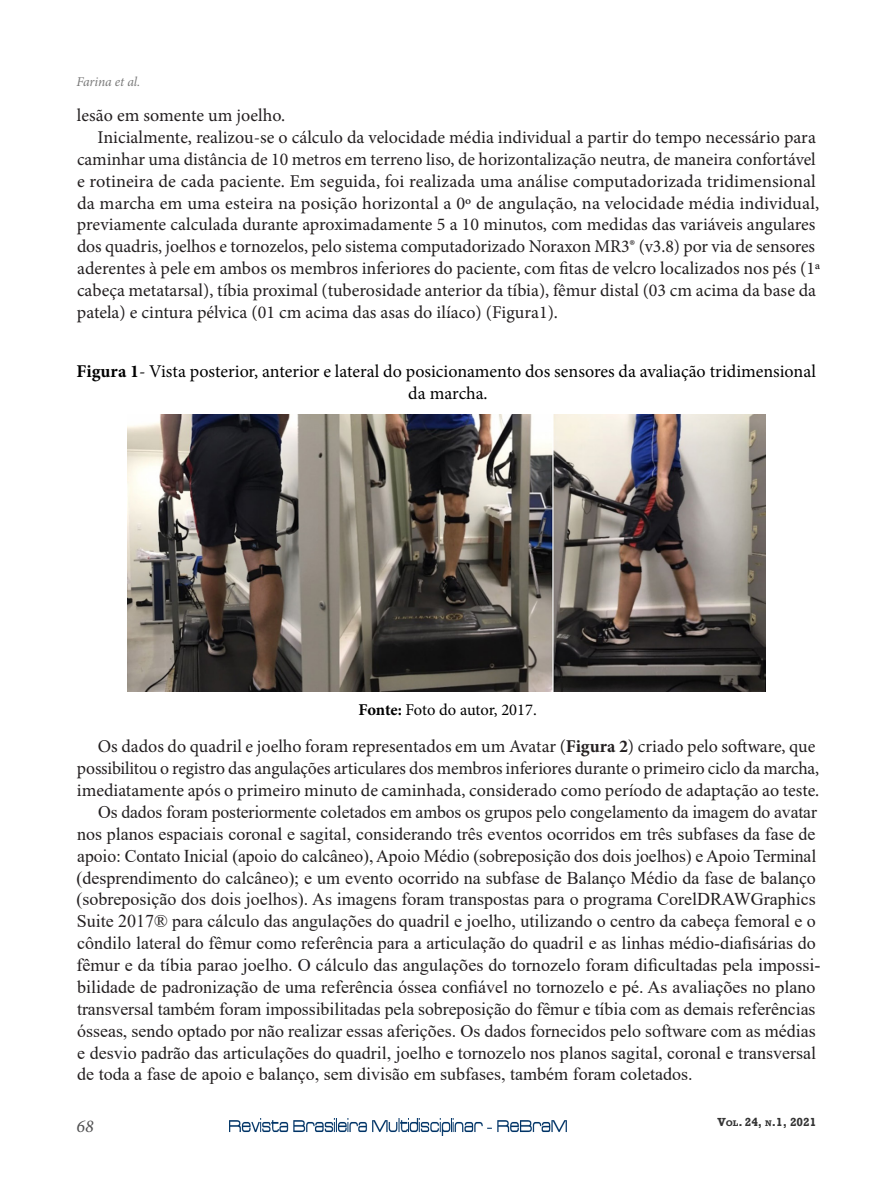
<style>
.page{position:relative;width:893px;height:1191px;background:#fff}
.page>*{position:absolute;margin:0;border:0;box-sizing:border-box;transform-origin:0 0}
.t1{font:18px/21.9px "Times New Roman";color:#231f20}
.t2{font:18px/21.9px "Minion Pro";color:#231f20}
.t3{font:18px/21.9px "Minion Pro";color:#000;text-align:center}
.t4{font:italic 18px "Minion Pro";color:#4f4f50}
.t5{font:16.5px "Minion Pro";letter-spacing:-.005em;color:#000}
.t6{font:italic 13.5px "Minion Pro";letter-spacing:-.01em;color:#7a7a7a}
.t7{font:700 12px "Rockwell";color:#333}
.s1{font-weight:700}
.s2{font-family:"Minion Pro"}
.s3{font-size:8.4px}
</style>
<div class="page">
<img style="left:229px;top:1118px;width:337px;height:17px">
<img style="left:128px;top:414px;width:637px;height:277px">
<p class="t6" style="left:76px;top:73px;width:65px">Farina et al.</p>
<p class="t2" style="left:77px;top:104px;width:210px">lesão em somente um joelho.</p>
<p class="t2" style="left:98px;top:126px;width:720px">Inicialmente, realizou-se o cálculo da velocidade média individual a partir do tempo necessário para</p>
<p class="t2" style="left:77px;top:148px;width:740px">caminhar uma distância de 10 metros em terreno liso, de horizontalização neutra, de maneira confortável</p>
<p class="t2" style="left:77px;top:170px;width:740px">e rotineira de cada paciente. Em seguida, foi realizada uma análise computadorizada tridimensional</p>
<p class="t2" style="left:77px;top:192px;width:744px">da marcha em uma esteira na posição horizontal a 0º de angulação, na velocidade média individual,</p>
<p class="t2" style="left:77px;top:214px;width:740px">previamente calculada durante aproximadamente 5 a 10 minutos, com medidas das variáveis angulares</p>
<p class="t2" style="left:77px;top:236px;width:740px">dos quadris, joelhos e tornozelos, pelo sistema computadorizado Noraxon MR3® (v3.8) por via de sensores</p>
<p class="t2" style="left:77px;top:258px;width:745px">aderentes à pele em ambos os membros inferiores do paciente, com fitas de velcro localizados nos pés (1ª</p>
<p class="t2" style="left:77px;top:279px;width:741px">cabeça metatarsal), tíbia proximal (tuberosidade anterior da tíbia), fêmur distal (03 cm acima da base da</p>
<p class="t2" style="left:77px;top:301px;width:483px">patela) e cintura pélvica (01 cm acima das asas do ilíaco) (Figura1).</p>
<p class="t3" style="left:77px;top:360px;width:741px"><span class="s1">Figura 1</span>- Vista posterior, anterior e lateral do posicionamento dos sensores da avaliação tridimensional da marcha.</p>
<p class="t5" style="left:359px;top:699px;width:180px"><span class="s1">Fonte:</span> Foto do autor, 2017.</p>
<p class="t2" style="left:77px;top:735px;width:744px;text-indent:21px">Os dados do quadril e joelho foram representados em um Avatar (<span class="s1">Figura 2</span>) criado pelo software, que possibilitou o registro das angulações articulares dos membros inferiores durante o primeiro ciclo da marcha, imediatamente após o primeiro minuto de caminhada, considerado como período de adaptação ao teste.</p>
<p class="t1" style="left:76px;top:800px;width:746px;text-indent:22px">Os dados foram posteriormente coletados em ambos os grupos pelo congelamento da imagem do avatar nos planos espaciais coronal e sagital, considerando três eventos ocorridos em três subfases da fase de apoio: Contato Inicial (apoio do calcâneo), Apoio Médio (sobreposição dos dois joelhos) e Apoio Terminal (desprendimento do calcâneo); e um evento ocorrido na subfase de Balanço Médio da fase de balan<span class="s2">ç</span>o (sobreposição dos dois joelhos). As imagens foram transpostas para o programa CorelDRAWGraphics Suite 2017® para cálculo das angulações do quadril e joelho, utilizando o centro da cabeça femoral e o côndilo lateral do fêmur como referência para a articulação do quadril e as linhas médio-diafisárias do fêmur e da tíbia parao joelho. O cálculo das angulações do tornozelo foram dificultadas pela impossi&shy;bilidade de padronização de uma referência óssea confiável no tornozelo e pé. As avaliações no plano transversal também foram impossibilitadas pela sobreposição do fêmur e tíbia com as demais referências ósseas, sendo optado por não realizar essas aferições. Os dados fornecidos pelo software com as médias e desvio padrão das articulações do quadril, joelho e tornozelo nos planos sagital, coronal e transversal de toda a fase de apoio e balanço, sem divisão em subfases, também foram coletados.</p>
<p class="t4" style="left:76px;top:1113px;width:19px">68</p>
<p class="t7" style="left:717px;top:1114px;width:101px">V<span class="s3">ol</span>. 24, <span class="s3">n</span>.1, 2021</p>
</div>
